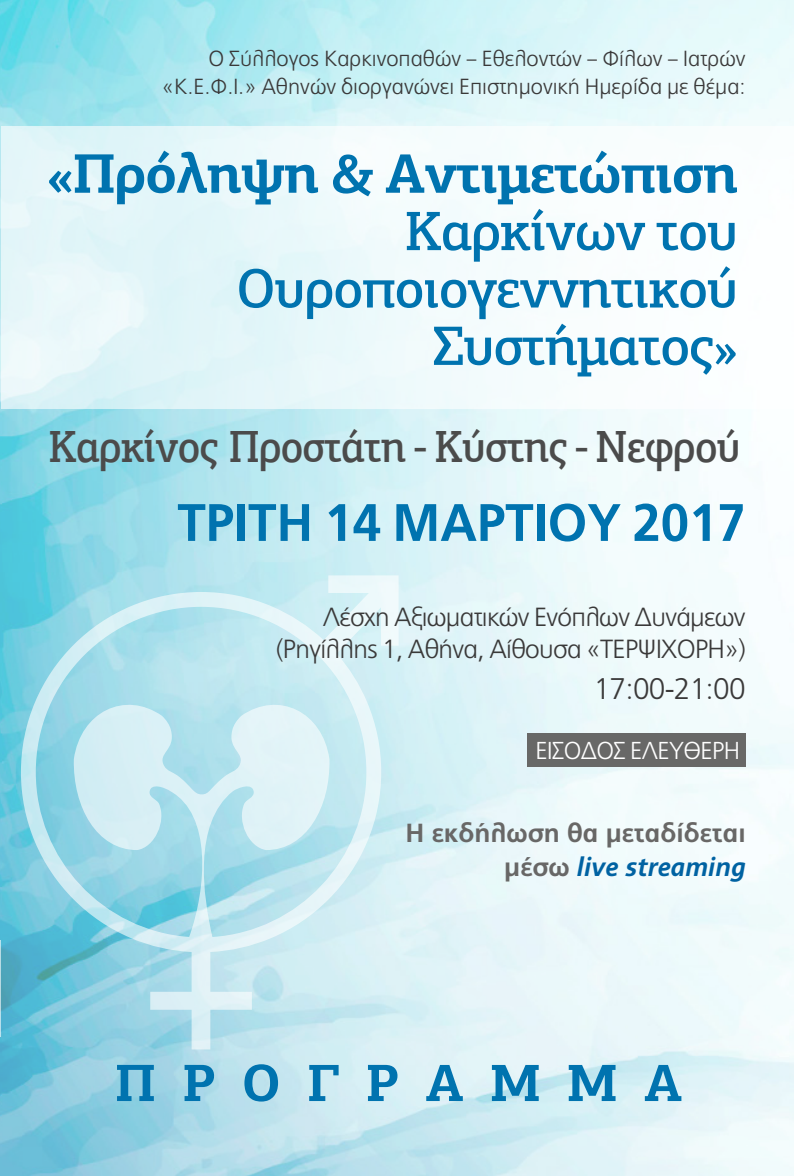
<style>
.page{position:relative;width:794px;height:1176px;background:#fff}
.page>*{position:absolute;margin:0;border:0;box-sizing:border-box;transform-origin:0 0}
.t1{font:500 55.65px/57.4px "PF Agora Slab Pro";letter-spacing:-.02em;color:#0073af;text-align:right}
.t2{font:700 55.65px "PF Agora Slab Pro";letter-spacing:-.02em;color:#0073af}
.t3{font:700 52.68px "PF Catalog";color:#0073af}
.t4{font:700 52.5px "PF Agora Slab Pro";letter-spacing:.5em;color:#0073af}
.t5{font:500 45.15px "PF Agora Slab Pro";letter-spacing:-.02em;color:#4b4b4b;scale:.93 1}
.t6{font:300 29.93px "PF Catalog";letter-spacing:-.025em;color:#3a3939}
.t7{font:300 26.25px/31.5px "PF Catalog";letter-spacing:-.025em;color:#3a3939;text-align:right}
.t8{font:700 26.25px/34.3px "PF Catalog";color:#686766;text-align:right}
.t9{font:300 24.5px "PF Catalog";letter-spacing:-.025em;color:#fff}
.t10{font:300 21.88px/28px "PF Catalog";color:#3a3939;text-align:right}
.s1{font-style:italic;color:#0062a2}
</style>
<div class="page">
<img style="left:0;top:0;width:794px;height:1176px">
<div style="left:527px;top:733px;width:218px;height:34px;background:#686867"></div>
<div style="left:2px;top:126px;width:792px;height:283px;background:linear-gradient(to right,#dff4f8,#fff)"></div>
<svg style="left:21px;top:575px;width:377px;height:474px;background:#b5e2ed"></svg>
<hr style="left:0;top:940px;width:1px;height:96px;background:#fff">
<p class="t10" style="left:162px;top:45px;width:585px">Ο Σύλλογος Καρκινοπαθών – Εθελοντών – Φίλων – Ιατρών «Κ.Ε.Φ.Ι.» Αθηνών διοργανώνει Επιστημονική Ημερίδα με θέμα:</p>
<h1 class="t2" style="left:46px;top:138px;width:693px">«Πρόληψη &amp; Αντιμετώπιση</h1>
<h1 class="t1" style="left:236px;top:202px;width:503px">Καρκίνων του<br>Ουροποιογεννητικού<br>Συστήματος»</h1>
<h3 class="t5" style="left:48px;top:418px;width:746px">Καρκίνος Προστάτη - Κύστης - Νεφρού</h3>
<h2 class="t3" style="left:177px;top:492px;width:569px">ΤΡΙΤΗ 14 ΜΑΡΤΙΟΥ 2017</h2>
<p class="t7" style="left:276px;top:602px;width:471px">Λέσχη Αξιωματικών Ενόπλων Δυνάμεων (Ρηγίλλης 1, Αθήνα, Αίθουσα «ΤΕΡΨΙΧΟΡΗ»)</p>
<h3 class="t6" style="left:594px;top:672px;width:153px">17:00-21:00</h3>
<p class="t9" style="left:535px;top:737px;width:206px">ΕΙΣΟΔΟΣ ΕΛΕΥΘΕΡΗ</p>
<p class="t8" style="left:405px;top:816px;width:342px">Η εκδήλωση θα μεταδίδεται μέσω <span class="s1">live streaming</span></p>
<h3 class="t4" style="left:115px;top:1049px;width:569px">ΠΡΟΓΡΑΜΜΑ</h3>
</div>
